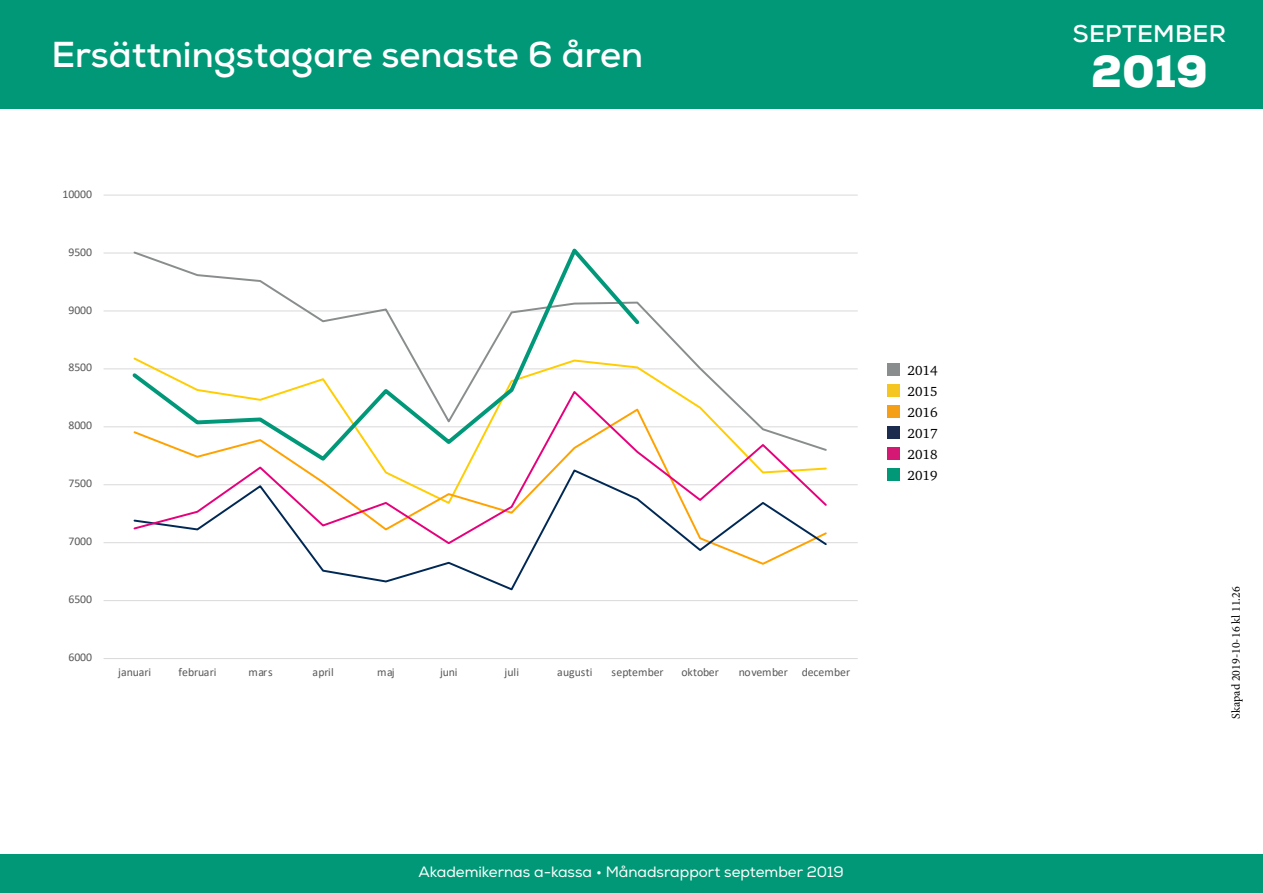
<style>
.page{position:relative;width:1263px;height:893px;background:#fff}
.page>*{position:absolute;margin:0;border:0;box-sizing:border-box;transform-origin:0 0}
.t1{font:900 45px "Nexa";color:#fff}
.t2{font:700 36px "Nexa";color:#fff}
.t3{font:700 24px "Nexa";letter-spacing:.015em;color:#fff}
.t4{font:15px "Nexa";color:#fff}
.t5{font:13.5px/21px "Charter ITC Std";color:#000;text-align:justify}
.t6{font:12px "Minion Pro";color:#000}
.t7{font:11.85px "Calibri";letter-spacing:-.005em;color:#595959}
</style>
<div class="page">
<div style="left:0;top:855px;width:1263px;height:38px;background:#009877"></div>
<div style="left:0;top:0;width:1263px;height:108px;background:#009877"></div>
<div style="left:887px;top:364px;width:12px;height:12px;background:#898d8d"></div>
<div style="left:887px;top:385px;width:12px;height:12px;background:#f5c622"></div>
<div style="left:887px;top:405px;width:12px;height:13px;background:#f49f15"></div>
<div style="left:887px;top:426px;width:12px;height:13px;background:#1c2c4e"></div>
<div style="left:887px;top:447px;width:12px;height:13px;background:#d41874"></div>
<div style="left:887px;top:468px;width:12px;height:13px;background:#009877"></div>
<hr style="left:104px;top:600px;width:754px;height:1px;background:#d9d9d9">
<hr style="left:104px;top:542px;width:754px;height:1px;background:#d9d9d9">
<hr style="left:104px;top:484px;width:754px;height:1px;background:#d9d9d9">
<hr style="left:104px;top:426px;width:754px;height:1px;background:#d9d9d9">
<hr style="left:104px;top:368px;width:754px;height:1px;background:#d9d9d9">
<hr style="left:104px;top:310px;width:754px;height:1px;background:#d9d9d9">
<hr style="left:104px;top:253px;width:754px;height:1px;background:#d9d9d9">
<hr style="left:104px;top:195px;width:754px;height:1px;background:#d9d9d9">
<hr style="left:104px;top:658px;width:754px;height:1px;background:#d9d9d9">
<svg style="left:643px;top:252px;width:185px;height:104px"></svg>
<svg style="left:643px;top:356px;width:185px;height:33px"></svg>
<svg style="left:302px;top:545px;width:502px;height:46px"></svg>
<svg style="left:133px;top:389px;width:695px;height:156px"></svg>
<svg style="left:129px;top:248px;width:514px;height:216px"></svg>
<h2 class="t2" style="left:51px;top:31px;width:593px">Ersättningstagare senaste 6 åren</h2>
<p class="t7" style="left:63px;top:186px;width:31px">10000</p>
<p class="t7" style="left:68px;top:243px;width:25px">9500</p>
<p class="t7" style="left:68px;top:301px;width:25px">9000</p>
<p class="t7" style="left:68px;top:359px;width:25px">8500</p>
<p class="t7" style="left:68px;top:417px;width:25px">8000</p>
<p class="t7" style="left:68px;top:475px;width:25px">7500</p>
<p class="t7" style="left:68px;top:533px;width:25px">7000</p>
<p class="t7" style="left:68px;top:591px;width:25px">6500</p>
<p class="t7" style="left:68px;top:649px;width:25px">6000</p>
<p class="t7" style="left:118px;top:664px;width:35px">januari</p>
<p class="t7" style="left:178px;top:664px;width:40px">februari</p>
<p class="t7" style="left:249px;top:664px;width:26px">mars</p>
<p class="t7" style="left:313px;top:664px;width:23px">april</p>
<p class="t7" style="left:377px;top:664px;width:19px">maj</p>
<p class="t7" style="left:440px;top:664px;width:19px">juni</p>
<p class="t7" style="left:505px;top:664px;width:16px">juli</p>
<p class="t7" style="left:557px;top:664px;width:37px">augusti</p>
<p class="t7" style="left:611px;top:664px;width:54px">september</p>
<p class="t7" style="left:681px;top:664px;width:39px">oktober</p>
<p class="t7" style="left:739px;top:664px;width:113px">november december</p>
<p class="t5" style="left:908px;top:359px;width:32px">2014<br>2015<br>2016<br>2017<br>2018<br>2019</p>
<p class="t4" style="left:418px;top:863px;width:427px">Akademikernas a-kassa • Månadsrapport september 2019</p>
<h3 class="t3" style="left:1073px;top:18px;width:155px">SEPTEMBER</h3>
<h1 class="t1" style="left:1091px;top:42px;width:118px">2019</h1>
<p class="t6" style="left:1228px;top:719px;width:134px;rotate:-90deg">Skapad 2019-10-16 kl 11.26</p>
</div>
